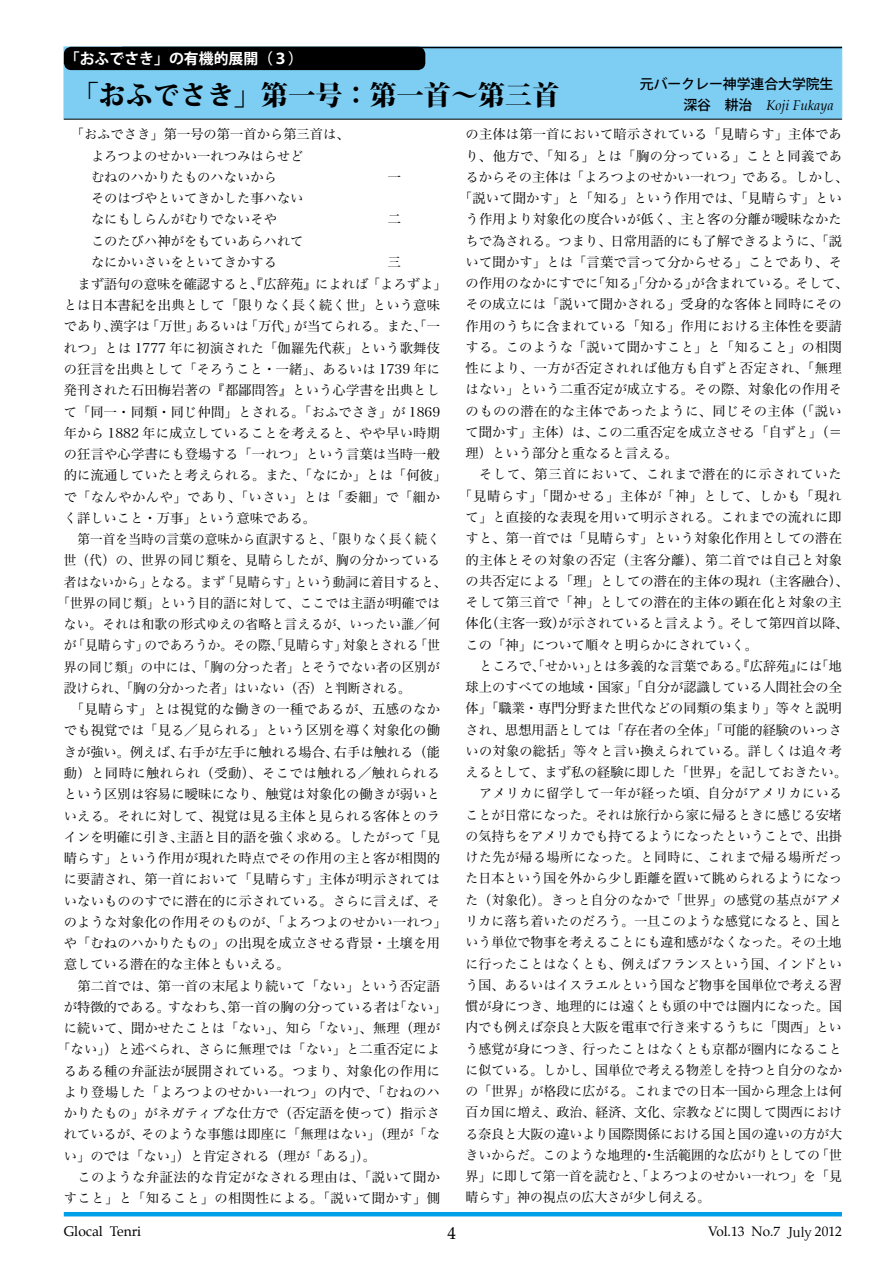
<style>
.page{position:relative;width:893px;height:1263px;background:#fff}
.page>*{position:absolute;margin:0;border:0;box-sizing:border-box;transform-origin:0 0}
.t1{font:800 27.15px "Koz Min Pro";color:#000}
.t2{font:16.95px "Palatino";color:#000}
.t3{font:700 14.85px "Koz Go Pro";color:#fff}
.t4{font:italic 13.8px "Palatino";color:#000}
.t5{font:500 13.8px "Koz Go Pro";color:#000}
.t6{font:13.8px "Palatino";color:#000}
.t7{font:13.5px "Palatino";color:#000}
.t8{font:13.35px/21.3px "Hira Min Pro W3";letter-spacing:.01em;color:#000}
.t9{font:13.35px "Hira Min Pro W3";letter-spacing:.035em;color:#000}
.t10{font:13.35px "Hira Min Pro W3";letter-spacing:.01em;color:#000;scale:.95 1}
.t11{font:13.35px "Hira Min Pro W3";letter-spacing:.03em;color:#000}
.t12{font:13.35px "Hira Min Pro W3";letter-spacing:.055em;color:#000}
.t13{font:13.35px "Hira Min Pro W3";letter-spacing:.035em;color:#000;scale:.95 1}
.t14{font:13.35px "Hira Min Pro W3";letter-spacing:.03em;color:#000;scale:.95 1}
.t15{font:13.35px "Hira Min Pro W3";letter-spacing:.05em;color:#000}
.t16{font:13.35px "Hira Min Pro W3";letter-spacing:.045em;color:#000}
.s1{font-family:"Koz Go Pro";font-weight:500;font-style:normal}
.s2{font-family:"Koz Min Pro"}
</style>
<div class="page">
<hr style="left:64px;top:1212px;width:778px;height:4px;background:#00a0e9">
<div style="left:64px;top:47px;width:778px;height:72px;background:#7ecef4;border:1px solid #7ecef4"></div>
<hr style="left:64px;top:119px;width:778px;height:1px;background:#000">
<hr style="left:122px;top:47px;width:720px;height:1px;background:#000">
<div style="left:65px;top:48px;width:360px;height:21px;background:#000;border-radius:7px"></div>
<div style="left:64px;top:47px;width:361px;height:23px;border:2px solid #000;border-radius:7px"></div>
<p class="t3" style="left:65px;top:49px;width:240px">「おふでさき」の有機的展開（３）</p>
<h1 class="t1" style="left:71px;top:74px;width:489px">「おふでさき」第一号：第一首〜第三首</h1>
<p class="t5" style="left:640px;top:75px;width:195px">元バークレー神学連合大学院生</p>
<p class="t4" style="left:683px;top:94px;width:152px"><span class="s1">深谷　耕治　</span>Koji Fukaya</p>
<p class="t8" style="left:91px;top:122px;width:260px;text-indent:-20px">「おふでさき」第一号の第一首から第三首は、よろつよのせかい一れつみはらせど　<br>むねのハかりたものハないから　</p>
<p class="t8" style="left:91px;top:186px;width:227px">そのはづやといてきかした事ハない　なにもしらんがむりでないそや　</p>
<p class="t8" style="left:388px;top:165px;width:15px">一</p>
<p class="t8" style="left:388px;top:207px;width:15px">二</p>
<p class="t8" style="left:91px;top:229px;width:227px">このたびハ神がをもていあらハれて　なにかいさいをといてきかする　</p>
<p class="t8" style="left:388px;top:250px;width:15px">三</p>
<p class="t8" style="left:77px;top:272px;width:371px">まず語句の意味を確認すると、『広辞苑』によれば「よろずよ」</p>
<p class="t8" style="left:64px;top:293px;width:378px">とは日本書紀を出典として「限りなく長く続く世」という意味</p>
<p class="t8" style="left:64px;top:315px;width:378px">であり、漢字は「万世」あるいは「万代」が当てられる。また、「一</p>
<p class="t8" style="left:64px;top:336px;width:378px">れつ」とは 1777 年に初演された「伽羅先代萩」という歌舞伎</p>
<p class="t8" style="left:64px;top:357px;width:378px">の狂言を出典として「そろうこと・一緒」、あるいは 1739 年に</p>
<p class="t8" style="left:64px;top:378px;width:378px">発刊された石田梅岩著の『都鄙問答』という心学書を出典とし</p>
<p class="t8" style="left:64px;top:400px;width:378px">て「同一・同類・同じ仲間」とされる。「おふでさき」が 1869</p>
<p class="t8" style="left:64px;top:421px;width:378px">年から 1882 年に成立していることを考えると、やや早い時期</p>
<p class="t8" style="left:64px;top:442px;width:378px">の狂言や心学書にも登場する「一れつ」という言葉は当時一般</p>
<p class="t8" style="left:64px;top:463px;width:384px">的に流通していたと考えられる。また、「なにか」とは「何彼」</p>
<p class="t9" style="left:64px;top:485px;width:378px">で「なんやかんや」であり、「いさい」とは「委細」で「細か</p>
<p class="t8" style="left:64px;top:506px;width:254px">く詳しいこと・万事」という意味である。</p>
<p class="t10" style="left:77px;top:528px;width:383px">第一首を当時の言葉の意味から直訳すると、「限りなく長く続く</p>
<p class="t13" style="left:64px;top:549px;width:398px">世（代）の、世界の同じ類を、見晴らしたが、胸の分かっている</p>
<p class="t10" style="left:64px;top:570px;width:404px">者はないから」となる。まず「見晴らす」という動詞に着目すると、</p>
<p class="t10" style="left:57px;top:591px;width:404px">「世界の同じ類」という目的語に対して、ここでは主語が明確では</p>
<p class="t14" style="left:64px;top:613px;width:398px">ない。それは和歌の形式ゆえの省略と言えるが、いったい誰／何</p>
<p class="t10" style="left:64px;top:634px;width:398px">が「見晴らす」のであろうか。その際、「見晴らす」対象とされる「世</p>
<p class="t10" style="left:64px;top:655px;width:397px">界の同じ類」の中には、「胸の分った者」とそうでない者の区別が</p>
<p class="t10" style="left:64px;top:676px;width:367px">設けられ、「胸の分かった者」はいない（否）と判断される。</p>
<p class="t11" style="left:71px;top:698px;width:371px">「見晴らす」とは視覚的な働きの一種であるが、五感のなか</p>
<p class="t8" style="left:64px;top:719px;width:378px">でも視覚では「見る／見られる」という区別を導く対象化の働</p>
<p class="t8" style="left:64px;top:740px;width:378px">きが強い。例えば、右手が左手に触れる場合、右手は触れる（能</p>
<p class="t9" style="left:64px;top:761px;width:378px">動）と同時に触れられ（受動）、そこでは触れる／触れられる</p>
<p class="t8" style="left:64px;top:782px;width:378px">という区別は容易に曖昧になり、触覚は対象化の働きが弱いと</p>
<p class="t8" style="left:64px;top:804px;width:378px">いえる。それに対して、視覚は見る主体と見られる客体とのラ</p>
<p class="t8" style="left:64px;top:825px;width:378px">インを明確に引き、主語と目的語を強く求める。したがって「見</p>
<p class="t8" style="left:64px;top:846px;width:378px">晴らす」という作用が現れた時点でその作用の主と客が相関的</p>
<p class="t8" style="left:64px;top:867px;width:378px">に要請され、第一首において「見晴らす」主体が明示されては</p>
<p class="t8" style="left:64px;top:889px;width:378px">いないもののすでに潜在的に示されている。さらに言えば、そ</p>
<p class="t8" style="left:64px;top:910px;width:384px">のような対象化の作用そのものが、「よろつよのせかい一れつ」</p>
<p class="t8" style="left:64px;top:931px;width:378px">や「むねのハかりたもの」の出現を成立させる背景・土壌を用</p>
<p class="t8" style="left:64px;top:952px;width:227px">意している潜在的な主体ともいえる。</p>
<p class="t8" style="left:77px;top:974px;width:364px">第二首では、第一首の末尾より続いて「ない」という否定語</p>
<p class="t8" style="left:64px;top:995px;width:384px">が特徴的である。すなわち、第一首の胸の分っている者は「ない」</p>
<p class="t8" style="left:64px;top:1016px;width:378px">に続いて、聞かせたことは「ない」、知ら「ない」、無理（理が</p>
<p class="t8" style="left:57px;top:1037px;width:385px">「ない」）と述べられ、さらに無理では「ない」と二重否定によ</p>
<p class="t8" style="left:64px;top:1059px;width:378px">るある種の弁証法が展開されている。つまり、対象化の作用に</p>
<p class="t9" style="left:64px;top:1080px;width:378px">より登場した「よろつよのせかい一れつ」の内で、「むねのハ</p>
<p class="t8" style="left:64px;top:1101px;width:378px">かりたもの」がネガティブな仕方で（否定語を使って）指示さ</p>
<p class="t8" style="left:64px;top:1122px;width:378px">れているが、そのような事態は即座に「無理はない」（理が「な</p>
<p class="t8" style="left:64px;top:1144px;width:314px">い」のでは「ない」）と肯定される（理が「ある」）。</p>
<p class="t9" style="left:77px;top:1165px;width:364px">このような弁証法的な肯定がなされる理由は、「説いて聞か</p>
<p class="t9" style="left:64px;top:1187px;width:378px">すこと」と「知ること」の相関性による。「説いて聞かす」側</p>
<p class="t8" style="left:466px;top:122px;width:378px">の主体は第一首において暗示されている「見晴らす」主体であ</p>
<p class="t9" style="left:466px;top:144px;width:378px">り、他方で、「知る」とは「胸の分っている」ことと同義であ</p>
<p class="t8" style="left:466px;top:165px;width:384px">るからその主体は「よろつよのせかい一れつ」である。しかし、</p>
<p class="t8" style="left:459px;top:186px;width:385px">「説いて聞かす」と「知る」という作用では、「見晴らす」とい</p>
<p class="t8" style="left:466px;top:207px;width:378px">う作用より対象化の度合いが低く、主と客の分離が曖昧なかた</p>
<p class="t8" style="left:466px;top:229px;width:378px">ちで為される。つまり、日常用語的にも了解できるように、「説</p>
<p class="t8" style="left:466px;top:250px;width:378px">いて聞かす」とは「言葉で言って分からせる」ことであり、そ</p>
<p class="t8" style="left:466px;top:271px;width:384px">の作用のなかにすでに「知る」「分かる」が含まれている。そして、</p>
<p class="t8" style="left:466px;top:292px;width:378px">その成立には「説いて聞かされる」受身的な客体と同時にその</p>
<p class="t8" style="left:466px;top:314px;width:378px">作用のうちに含まれている「知る」作用における主体性を要請</p>
<p class="t8" style="left:466px;top:335px;width:378px">する。このような「説いて聞かすこと」と「知ること」の相関</p>
<p class="t9" style="left:466px;top:357px;width:378px">性により、一方が否定されれば他方も自ずと否定され、「無理</p>
<p class="t8" style="left:466px;top:377px;width:378px">はない」という二重否定が成立する。その際、対象化の作用そ</p>
<p class="t9" style="left:466px;top:399px;width:378px">のものの潜在的な主体であったように、同じその主体（「説い</p>
<p class="t8" style="left:466px;top:420px;width:378px">て聞かす」主体）は、この二重否定を成立させる「自ずと」（＝</p>
<p class="t8" style="left:466px;top:441px;width:214px">理）という部分と重なると言える。</p>
<p class="t12" style="left:479px;top:463px;width:364px">そして、第三首において、これまで潜在的に示されていた</p>
<p class="t12" style="left:459px;top:484px;width:384px">「見晴らす」「聞かせる」主体が「神」として、しかも「現れ</p>
<p class="t8" style="left:466px;top:505px;width:378px">て」と直接的な表現を用いて明示される。これまでの流れに即</p>
<p class="t8" style="left:466px;top:526px;width:378px">すと、第一首では「見晴らす」という対象化作用としての潜在</p>
<p class="t9" style="left:466px;top:548px;width:378px">的主体とその対象の否定（主客分離）、第二首では自己と対象</p>
<p class="t8" style="left:466px;top:569px;width:385px">の共否定による「理」としての潜在的主体の現れ（主客融合）、</p>
<p class="t8" style="left:466px;top:590px;width:378px">そして第三首で「神」としての潜在的主体の顕在化と対象の主</p>
<p class="t8" style="left:466px;top:611px;width:384px">体化（主客一致）が示されていると言えよう。そして第四首以降、</p>
<p class="t8" style="left:466px;top:633px;width:294px">この「神」について順々と明らかにされていく。</p>
<p class="t8" style="left:479px;top:654px;width:364px">ところで、「せかい」とは多義的な言葉である。『広辞苑』には「地</p>
<p class="t8" style="left:466px;top:675px;width:378px">球上のすべての地域・国家」「自分が認識している人間社会の全</p>
<p class="t8" style="left:466px;top:696px;width:378px">体」「職業・専門分野また世代などの同類の集まり」等々と説明</p>
<p class="t8" style="left:466px;top:718px;width:378px">され、思想用語としては「存在者の全体」「可能的経験のいっさ</p>
<p class="t8" style="left:466px;top:739px;width:378px">いの対象の総括」等々と言い換えられている。詳しくは追々考</p>
<p class="t8" style="left:466px;top:760px;width:383px">えるとして、まず私の経験に即した「世界」を記しておきたい。</p>
<p class="t16" style="left:479px;top:782px;width:364px">アメリカに留学して一年が経った頃、自分がアメリカにいる</p>
<p class="t8" style="left:466px;top:803px;width:378px">ことが日常になった。それは旅行から家に帰るときに感じる安堵</p>
<p class="t8" style="left:466px;top:824px;width:378px">の気持ちをアメリカでも持てるようになったということで、出掛</p>
<p class="t15" style="left:466px;top:846px;width:378px">けた先が帰る場所になった。と同時に、これまで帰る場所だっ</p>
<p class="t8" style="left:466px;top:866px;width:378px">た日本という国を外から少し距離を置いて眺められるようになっ</p>
<p class="t11" style="left:466px;top:888px;width:378px">た（対象化）。きっと自分のなかで「世界」の感覚の基点がアメ</p>
<p class="t8" style="left:466px;top:909px;width:378px">リカに落ち着いたのだろう。一旦このような感覚になると、国と</p>
<p class="t8" style="left:466px;top:930px;width:378px">いう単位で物事を考えることにも違和感がなくなった。その土地</p>
<p class="t8" style="left:466px;top:952px;width:378px">に行ったことはなくとも、例えばフランスという国、インドとい</p>
<p class="t8" style="left:466px;top:973px;width:378px">う国、あるいはイスラエルという国など物事を国単位で考える習</p>
<p class="t8" style="left:466px;top:994px;width:378px">慣が身につき、地理的には遠くとも頭の中では圏内になった。国</p>
<p class="t8" style="left:466px;top:1015px;width:378px">内でも例えば奈良と大阪を電車で行き来するうちに「関西」とい</p>
<p class="t8" style="left:466px;top:1037px;width:378px">う感覚が身につき、行ったことはなくとも京都が圏内になること</p>
<p class="t8" style="left:466px;top:1058px;width:378px">に似ている。しかし、国単位で考える物差しを持つと自分のなか</p>
<p class="t8" style="left:466px;top:1079px;width:378px">の「世界」が格段に広がる。これまでの日本一国から理念上は何</p>
<p class="t8" style="left:466px;top:1100px;width:378px">百カ国に増え、政治、経済、文化、宗教などに関して関西におけ</p>
<p class="t8" style="left:466px;top:1122px;width:378px">る奈良と大阪の違いより国際関係における国と国の違いの方が大</p>
<p class="t8" style="left:466px;top:1143px;width:378px">きいからだ。このような地理的・生活範囲的な広がりとしての「世</p>
<p class="t8" style="left:466px;top:1164px;width:378px">界」に即して第一首を読むと、「よろつよのせかい一れつ」を「見</p>
<p class="t8" style="left:466px;top:1185px;width:246px">晴らす」神の視点の広大さが少し伺える。</p>
<p class="t6" style="left:64px;top:1220px;width:79px">Glocal Tenri</p>
<p class="t2" style="left:448px;top:1219px;width:10px">4</p>
<p class="t7" style="left:708px;top:1220px;width:135px">Vol.13 No.7 <span class="s2">July</span> 2012</p>
</div>
